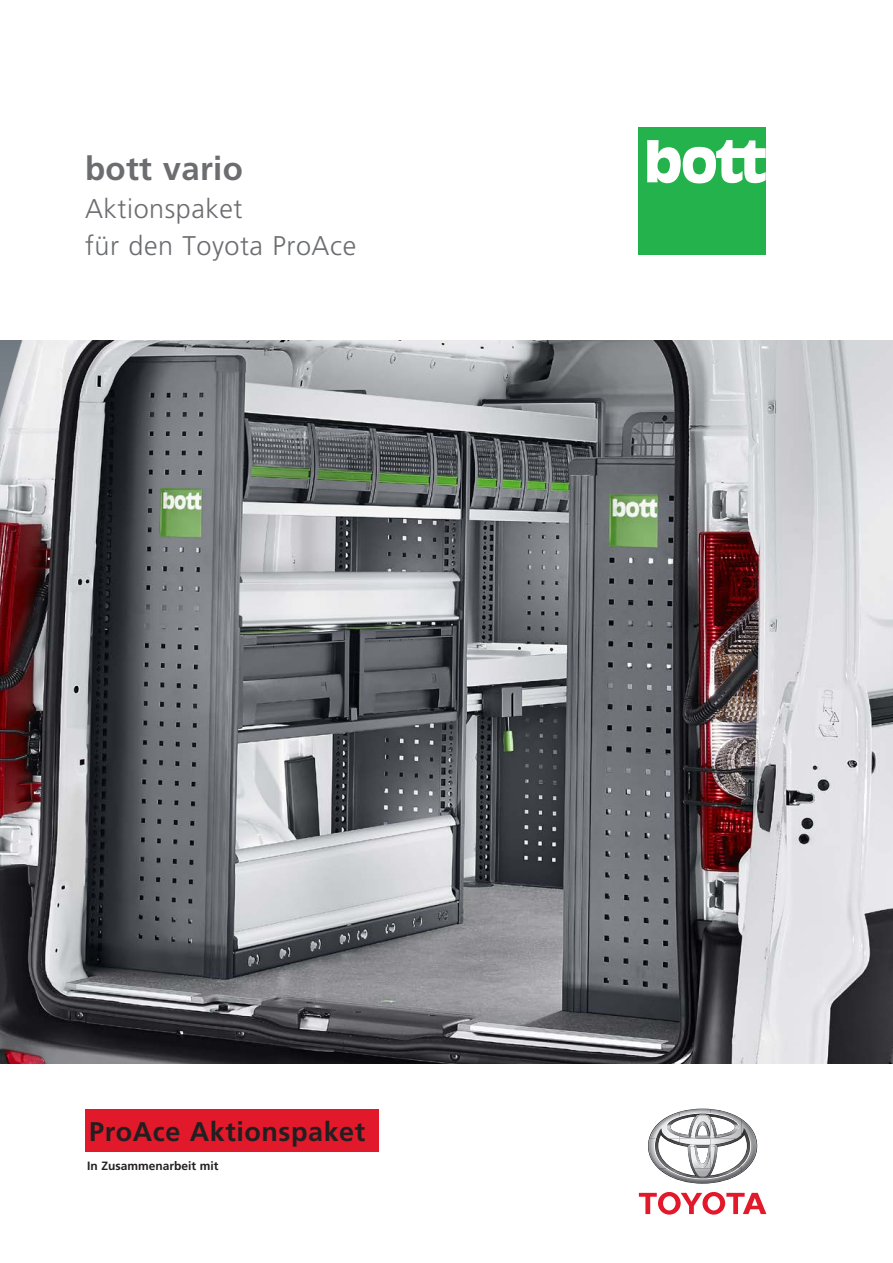
<style>
.page{position:relative;width:893px;height:1263px;background:#fff}
.page>*{position:absolute;margin:0;border:0;box-sizing:border-box;transform-origin:0 0}
.t1{font:700 33px "Frutiger LT Pro";letter-spacing:.01em;color:#6c6d70}
.t2{font:300 27px/37.5px "Frutiger LT Pro";letter-spacing:.02em;color:#6c6d70}
.t3{font:700 27px "Frutiger LT Pro";letter-spacing:.02em;color:#231f20}
.t4{font:700 12px "Frutiger LT Pro";color:#231f20}
</style>
<div class="page">
<img style="left:0;top:340px;width:893px;height:723px">
<div style="left:638px;top:128px;width:127px;height:127px;background:#23b24b"></div>
<svg style="left:647px;top:140px;width:118px;height:43px"></svg>
<div style="left:85px;top:1109px;width:293px;height:43px;background:#e2192b"></div>
<svg style="left:639px;top:1192px;width:127px;height:23px"></svg>
<svg style="left:648px;top:1109px;width:109px;height:74px"></svg>
<p class="t1" style="left:85px;top:149px;width:159px">bott vario</p>
<p class="t2" style="left:85px;top:190px;width:273px">Aktionspaket<br>für den Toyota ProAce</p>
<p class="t3" style="left:89px;top:1116px;width:278px">ProAce Aktionspaket</p>
<p class="t4" style="left:87px;top:1159px;width:133px">In Zusammenarbeit mit</p>
</div>
